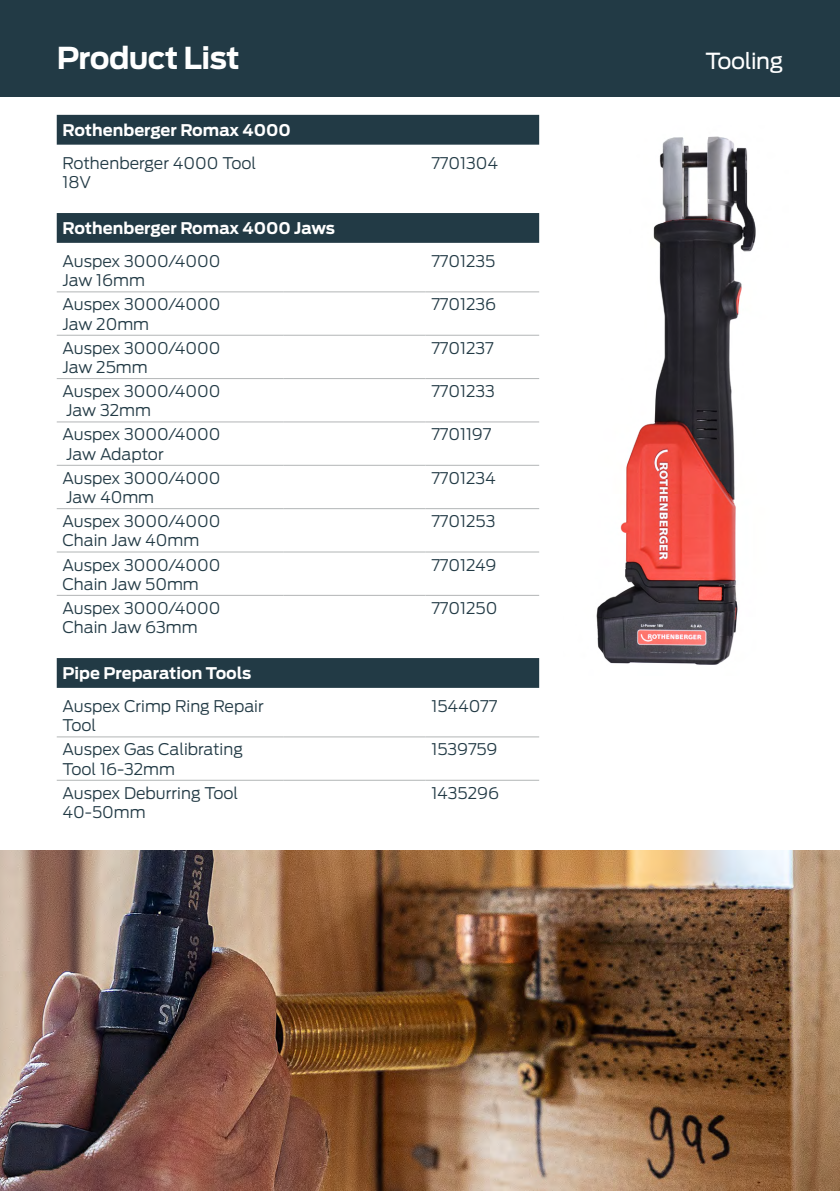
<style>
.page{position:relative;width:840px;height:1191px;background:#fff}
.page>*{position:absolute;margin:0;border:0;box-sizing:border-box;transform-origin:0 0}
.t1{font:700 30px "Antenna";letter-spacing:-.02em;color:#fff}
.t2{font:22px "Antenna";letter-spacing:-.02em;color:#fff}
.t3{font:300 16px/19.2px "Antenna";color:#223a45}
.t4{font:700 16px "Antenna";color:#fff}
</style>
<div class="page">
<div style="left:0;top:0;width:839px;height:96px;background:#223a45"></div>
<img style="left:0;top:850px;width:839px;height:341px">
<div style="left:57px;top:115px;width:482px;height:30px;background:#223a45"></div>
<div style="left:57px;top:213px;width:482px;height:30px;background:#223a45"></div>
<hr style="left:57px;top:291px;width:226px;height:1px;background:#b2b5b6">
<hr style="left:283px;top:291px;width:142px;height:1px;background:#b2b5b6">
<hr style="left:425px;top:291px;width:114px;height:1px;background:#b2b5b6">
<hr style="left:57px;top:335px;width:226px;height:1px;background:#b2b5b6">
<hr style="left:283px;top:335px;width:142px;height:1px;background:#b2b5b6">
<hr style="left:425px;top:335px;width:114px;height:1px;background:#b2b5b6">
<hr style="left:57px;top:378px;width:226px;height:1px;background:#b2b5b6">
<hr style="left:283px;top:378px;width:142px;height:1px;background:#b2b5b6">
<hr style="left:425px;top:378px;width:114px;height:1px;background:#b2b5b6">
<hr style="left:57px;top:421px;width:226px;height:1px;background:#b2b5b6">
<hr style="left:283px;top:421px;width:142px;height:1px;background:#b2b5b6">
<hr style="left:425px;top:421px;width:114px;height:1px;background:#b2b5b6">
<hr style="left:57px;top:465px;width:226px;height:1px;background:#b2b5b6">
<hr style="left:283px;top:465px;width:142px;height:1px;background:#b2b5b6">
<hr style="left:425px;top:465px;width:114px;height:1px;background:#b2b5b6">
<hr style="left:57px;top:508px;width:226px;height:1px;background:#b2b5b6">
<hr style="left:283px;top:508px;width:142px;height:1px;background:#b2b5b6">
<hr style="left:425px;top:508px;width:114px;height:1px;background:#b2b5b6">
<hr style="left:57px;top:551px;width:226px;height:1px;background:#b2b5b6">
<hr style="left:283px;top:551px;width:142px;height:1px;background:#b2b5b6">
<hr style="left:425px;top:551px;width:114px;height:1px;background:#b2b5b6">
<hr style="left:57px;top:595px;width:226px;height:1px;background:#b2b5b6">
<hr style="left:283px;top:595px;width:142px;height:1px;background:#b2b5b6">
<hr style="left:425px;top:595px;width:114px;height:1px;background:#b2b5b6">
<div style="left:57px;top:658px;width:482px;height:30px;background:#223a45"></div>
<hr style="left:57px;top:736px;width:226px;height:1px;background:#b2b5b6">
<hr style="left:283px;top:736px;width:142px;height:1px;background:#b2b5b6">
<hr style="left:425px;top:736px;width:114px;height:1px;background:#b2b5b6">
<hr style="left:57px;top:780px;width:226px;height:1px;background:#b2b5b6">
<hr style="left:283px;top:780px;width:142px;height:1px;background:#b2b5b6">
<hr style="left:425px;top:780px;width:114px;height:1px;background:#b2b5b6">
<img style="left:596px;top:136px;width:160px;height:529px">
<h1 class="t1" style="left:57px;top:40px;width:184px">Product List</h1>
<h2 class="t2" style="left:705px;top:48px;width:79px">Tooling</h2>
<p class="t4" style="left:62px;top:121px;width:230px">Rothenberger Romax 4000</p>
<p class="t3" style="left:62px;top:153px;width:195px">Rothenberger 4000 Tool<br>18V</p>
<p class="t3" style="left:431px;top:153px;width:68px">7701304</p>
<p class="t4" style="left:62px;top:219px;width:274px">Rothenberger Romax 4000 Jaws</p>
<p class="t3" style="left:62px;top:252px;width:159px">Auspex 3000/4000<br>Jaw 16mm</p>
<p class="t3" style="left:431px;top:252px;width:66px">7701235</p>
<p class="t3" style="left:62px;top:295px;width:159px">Auspex 3000/4000<br>Jaw 20mm</p>
<p class="t3" style="left:431px;top:295px;width:66px">7701236</p>
<p class="t3" style="left:62px;top:338px;width:159px">Auspex 3000/4000<br>Jaw 25mm</p>
<p class="t3" style="left:431px;top:338px;width:64px">7701237</p>
<p class="t3" style="left:62px;top:382px;width:159px">Auspex 3000/4000<br>Jaw 32mm</p>
<p class="t3" style="left:431px;top:382px;width:65px">7701233</p>
<p class="t3" style="left:62px;top:425px;width:159px">Auspex 3000/4000<br>Jaw Adaptor</p>
<p class="t3" style="left:431px;top:425px;width:61px">7701197</p>
<p class="t3" style="left:62px;top:468px;width:159px">Auspex 3000/4000<br>Jaw 40mm</p>
<p class="t3" style="left:431px;top:468px;width:66px">7701234</p>
<p class="t3" style="left:62px;top:512px;width:159px">Auspex 3000/4000<br>Chain Jaw 40mm</p>
<p class="t3" style="left:431px;top:512px;width:66px">7701253</p>
<p class="t3" style="left:62px;top:555px;width:159px">Auspex 3000/4000<br>Chain Jaw 50mm</p>
<p class="t3" style="left:431px;top:555px;width:67px">7701249</p>
<p class="t3" style="left:62px;top:598px;width:159px">Auspex 3000/4000<br>Chain Jaw 63mm</p>
<p class="t3" style="left:431px;top:598px;width:67px">7701250</p>
<p class="t4" style="left:62px;top:664px;width:190px">Pipe Preparation Tools</p>
<p class="t3" style="left:62px;top:696px;width:203px">Auspex Crimp Ring Repair<br>Tool</p>
<p class="t3" style="left:431px;top:696px;width:67px">1544077</p>
<p class="t3" style="left:62px;top:740px;width:182px">Auspex Gas Calibrating<br>Tool 16-32mm</p>
<p class="t3" style="left:431px;top:740px;width:68px">1539759</p>
<p class="t3" style="left:62px;top:783px;width:177px">Auspex Deburring Tool<br>40-50mm</p>
<p class="t3" style="left:431px;top:783px;width:69px">1435296</p>
</div>
